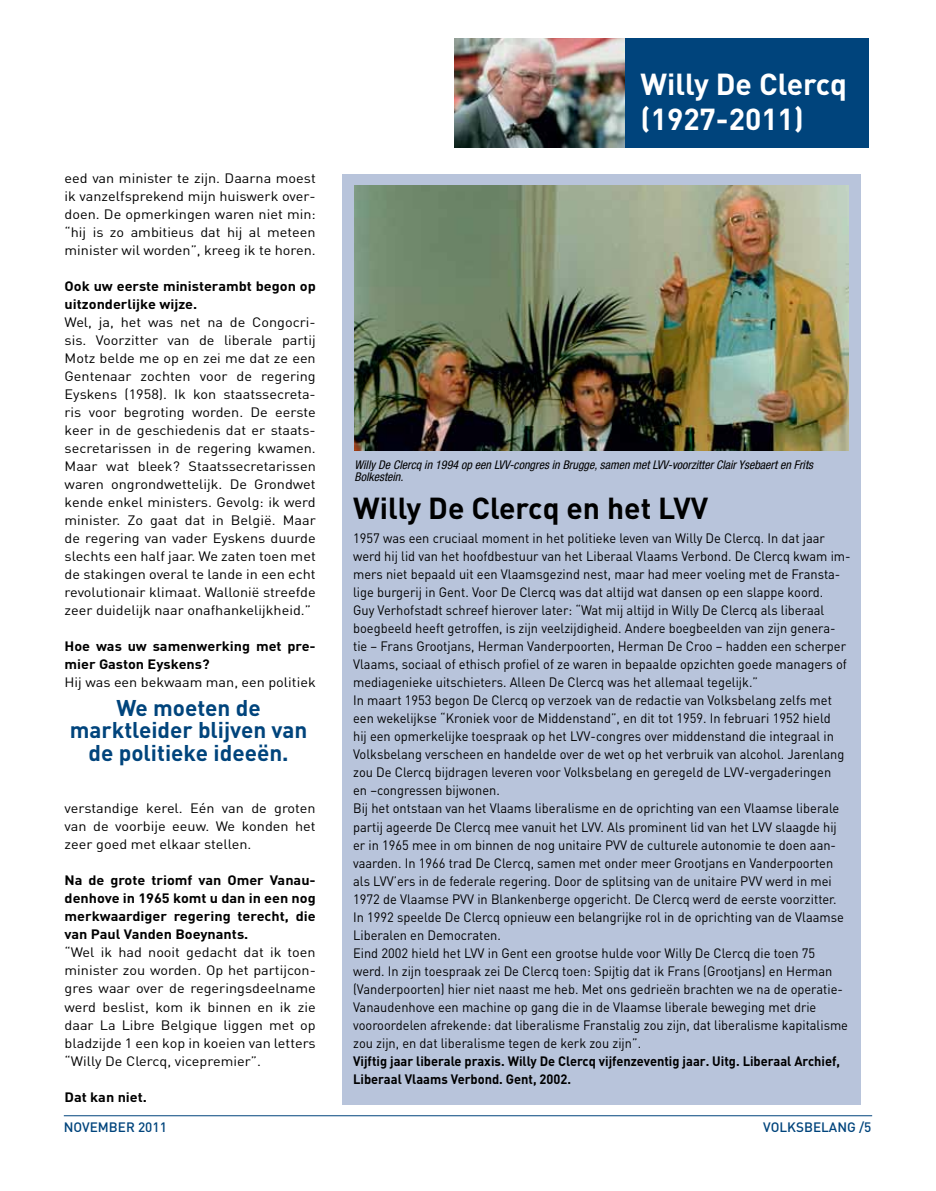
<style>
.page{position:relative;width:936px;height:1191px;background:#fff}
.page>*{position:absolute;margin:0;border:0;box-sizing:border-box;transform-origin:0 0}
.t1{font:700 30px/34.5px "DIN";color:#fff}
.t2{font:700 30px "DIN";color:#000}
.t3{font:700 22.5px/22.5px "DIN";color:#00447c;text-align:center}
.t4{font:13.5px/18px "DIN";color:#000;scale:.95 1}
.t5{font:13.5px/18px "DIN";color:#000;text-align:justify;scale:1.07 1}
.t6{font:700 13.5px/18px "DIN";color:#000;scale:1.07 1}
.t7{font:700 13.5px/18px "DIN";color:#000;scale:.95 1}
.t8{font:500 13.5px "DIN";color:#00447c}
.t9{font:italic condensed 12px/12px "Helvetica Neue";color:#000}
</style>
<div class="page">
<hr style="left:64px;top:1115px;width:808px;height:1px;background:#00447c">
<div style="left:454px;top:38px;width:415px;height:109px;background:#00447c"></div>
<img style="left:454px;top:38px;width:170px;height:109px">
<div style="left:342px;top:174px;width:518px;height:930px;background:#b8c4db"></div>
<img style="left:354px;top:185px;width:494px;height:265px">
<p class="t5" style="left:65px;top:170px;width:236px">eed van minister te zijn. Daarna moest ik vanzelfsprekend mijn huiswerk over&shy;doen. De opmerkingen waren niet min: “hij is zo ambitieus dat hij al meteen minister wil worden”, kreeg ik te horen.</p>
<p class="t6" style="left:65px;top:277px;width:236px">Ook uw eerste ministerambt begon op uitzonderlijke wijze.</p>
<p class="t5" style="left:65px;top:314px;width:236px">Wel, ja, het was net na de Congocri&shy;sis. Voorzitter van de liberale partij Motz belde me op en zei me dat ze een Gentenaar zochten voor de regering Eyskens (1958). Ik kon staatssecreta&shy;ris voor begroting worden. De eerste keer in de geschiedenis dat er staats&shy;secretarissen in de regering kwamen.<br>Maar wat bleek? Staatssecretarissen waren ongrondwettelijk. De Grondwet kende enkel ministers. Gevolg: ik werd minister. Zo gaat dat in België. Maar de regering van vader Eyskens duurde slechts een half jaar. We zaten toen met de stakingen overal te lande in een echt revolutionair klimaat. Wallonië streefde zeer duidelijk naar onafhankelijkheid.”</p>
<p class="t6" style="left:65px;top:637px;width:236px">Hoe was uw samenwerking met pre&shy;mier Gaston Eyskens?</p>
<p class="t5" style="left:65px;top:674px;width:236px">Hij was een bekwaam man, een politiek</p>
<h2 class="t3" style="left:70px;top:695px;width:239px">We moeten de marktleider blijven van de politieke ideeën.</h2>
<p class="t5" style="left:65px;top:799px;width:236px">verstandige kerel. Eén van de groten van de voorbije eeuw. We konden het zeer goed met elkaar stellen.</p>
<p class="t6" style="left:65px;top:871px;width:236px;text-align:justify">Na de grote triomf van Omer Vanau&shy;denhove in 1965 komt u dan in een nog merkwaardiger regering terecht, die van Paul Vanden Boeynants.</p>
<p class="t5" style="left:65px;top:943px;width:236px">“Wel ik had nooit gedacht dat ik toen minister zou worden. Op het partijcon&shy;gres waar over de regeringsdeelname werd beslist, kom ik binnen en ik zie daar La Libre Belgique liggen met op bladzijde 1 een kop in koeien van letters “Willy De Clercq, vicepremier”.</p>
<p class="t6" style="left:65px;top:1087px;width:79px">Dat kan niet.</p>
<h1 class="t1" style="left:640px;top:66px;width:208px">Willy De Clercq (1927-2011)</h1>
<p class="t9" style="left:354px;top:458px;width:460px">Willy De Clercq in 1994 op een LVV-congres in Brugge, samen met LVV-voorzitter Clair Ysebaert en Frits<br>Bolkestein.</p>
<h1 class="t2" style="left:353px;top:488px;width:356px">Willy De Clercq en het LVV</h1>
<p class="t4" style="left:353px;top:530px;width:525px">1957 was een cruciaal moment in het politieke leven van Willy De Clercq. In dat jaar werd hij lid van het hoofdbestuur van het Liberaal Vlaams Verbond. De Clercq kwam im&shy;mers niet bepaald uit een Vlaamsgezind nest, maar had meer voeling met de Fransta&shy;lige burgerij in Gent. Voor De Clercq was dat altijd wat dansen op een slappe koord.<br>Guy Verhofstadt schreef hierover later: “Wat mij altijd in Willy De Clercq als liberaal boegbeeld heeft getroffen, is zijn veelzijdigheid. Andere boegbeelden van zijn genera&shy;tie – Frans Grootjans, Herman Vanderpoorten, Herman De Croo – hadden een scherper Vlaams, sociaal of ethisch profiel of ze waren in bepaalde opzichten goede managers of mediagenieke uitschieters. Alleen De Clercq was het allemaal tegelijk.”<br>In maart 1953 begon De Clercq op verzoek van de redactie van Volksbelang zelfs met een wekelijkse “Kroniek voor de Middenstand”, en dit tot 1959. In februari 1952 hield<br>hij een opmerkelijke toespraak op het LVV-congres over middenstand die integraal in Volksbelang verscheen en handelde over de wet op het verbruik van alcohol. Jarenlang zou De Clercq bijdragen leveren voor Volksbelang en geregeld de LVV-vergaderingen<br>en –congressen bijwonen.<br>Bij het ontstaan van het Vlaams liberalisme en de oprichting van een Vlaamse liberale partij ageerde De Clercq mee vanuit het LVV. Als prominent lid van het LVV slaagde hij er in 1965 mee in om binnen de nog unitaire PVV de culturele autonomie te doen aan&shy;vaarden. In 1966 trad De Clercq, samen met onder meer Grootjans en Vanderpoorten als LVV’ers in de federale regering. Door de splitsing van de unitaire PVV werd in mei 1972 de Vlaamse PVV in Blankenberge opgericht. De Clercq werd de eerste voorzitter.<br>In 1992 speelde De Clercq opnieuw een belangrijke rol in de oprichting van de Vlaamse Liberalen en Democraten.<br>Eind 2002 hield het LVV in Gent een grootse hulde voor Willy De Clercq die toen 75<br>werd. In zijn toespraak zei De Clercq toen: Spijtig dat ik Frans (Grootjans) en Herman (Vanderpoorten) hier niet naast me heb. Met ons gedrieën brachten we na de operatie-Vanaudenhove een machine op gang die in de VIaamse liberale beweging met drie vooroordelen afrekende: dat liberalisme Franstalig zou zijn, dat liberalisme kapitalisme zou zijn, en dat liberalisme tegen de kerk zou zijn”.</p>
<p class="t7" style="left:353px;top:1051px;width:514px">Vijftig jaar liberale praxis. Willy De Clercq vijfenzeventig jaar. Uitg. Liberaal Archief,<br>Liberaal Vlaams Verbond. Gent, 2002.</p>
<p class="t8" style="left:64px;top:1117px;width:10px">NOVE</p>
<p class="t8" style="left:98px;top:1117px;width:70px">MBER 2011</p>
<p class="t8" style="left:763px;top:1117px;width:110px">VOLKSBELANG /5</p>
</div>
